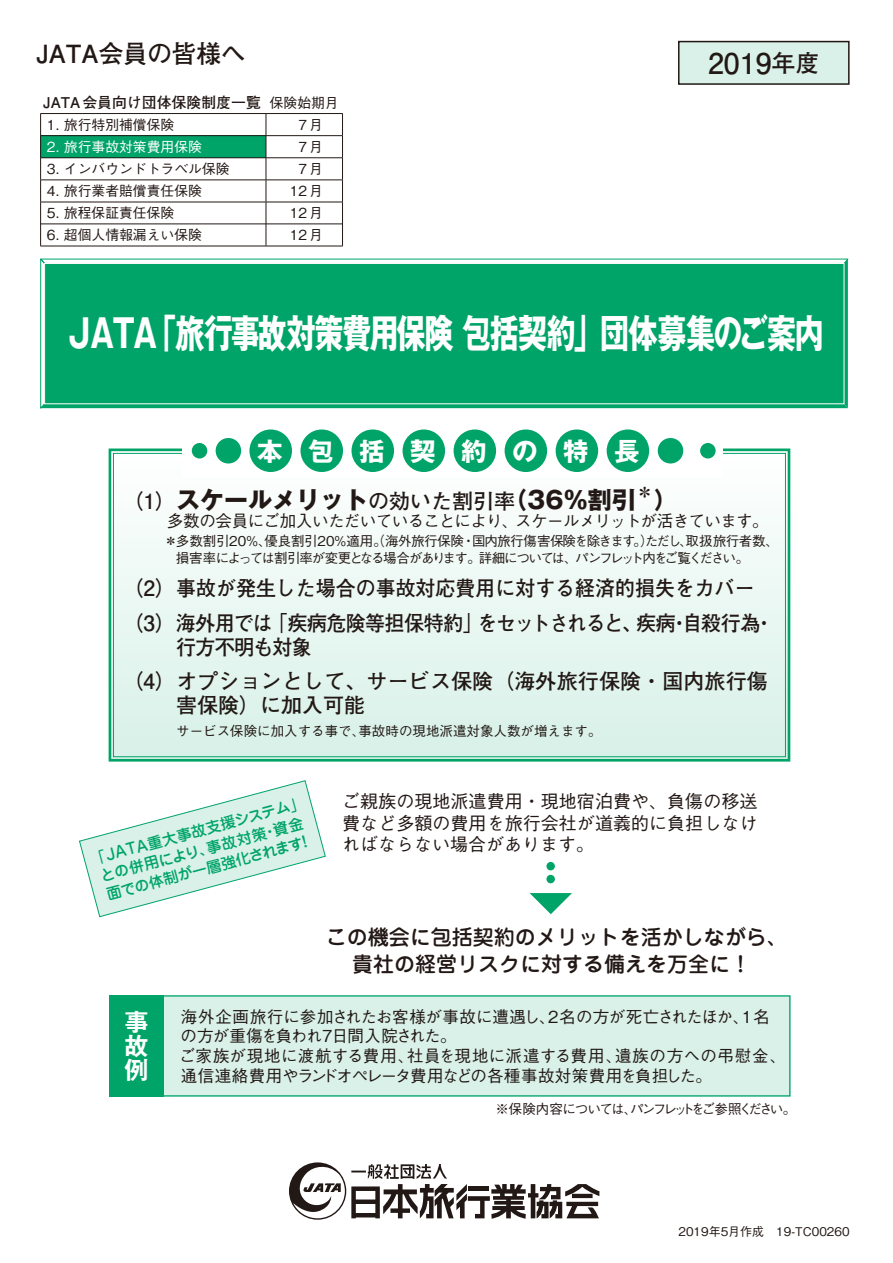
<style>
.page{position:relative;width:893px;height:1263px;background:#fff}
.page>*{position:absolute;margin:0;border:0;box-sizing:border-box;transform-origin:0 0}
.t1{font:700 39px "Gothic MB101 Pro";letter-spacing:-.04em;color:#fff;scale:.74 1}
.t2{font:700 28.5px "Futo Go B101 Pro";color:#221815}
.t3{font:700 25.5px "Gothic MB101 Pro";letter-spacing:1em;color:#fff}
.t4{font:700 25.05px "Futo Go B101 Pro";letter-spacing:-.015em;color:#221815}
.t5{font:700 24px "Gothic MB101 Pro";color:#221815}
.t6{font:700 24px "Gothic MB101 Pro De";color:#fff}
.t7{font:700 21px/34.5px "Futo Go B101 Pro";color:#221815}
.t8{font:500 21px/27px "Jun 34 Pro";color:#221815;text-align:center}
.t9{font:700 21px/34.5px "Futo Go B101 Pro";color:#221815;scale:.95 1}
.t10{font:500 18px/21.6px "Gothic BBB Pro";letter-spacing:.005em;color:#221815;text-align:justify}
.t11{font:500 16.5px/19.8px "Gothic BBB Pro";letter-spacing:.005em;color:#221815}
.t12{font:500 16.5px "Gothic BBB Pro";letter-spacing:-.02em;color:#221815}
.t13{font:500 15px/19.4px "Jun 34 Pro";color:#00a469;text-align:center}
.t14{font:700 14.85px "Futo Go B101 Pro";color:#221815}
.t15{font:500 13.8px "Gothic BBB Pro";color:#221815}
.t16{font:500 13.8px "Gothic BBB Pro";color:#fff}
.t17{font:500 13.5px/16.8px "Gothic BBB Pro";letter-spacing:-.08em;color:#221815}
.t18{font:500 13.5px "Gothic BBB Pro";color:#221815}
.t19{font:500 13.5px "Gothic BBB Pro";letter-spacing:-.15em;color:#221815}
.t20{font:500 12px "Gothic BBB Pro";color:#221815}
.s1{font-family:"Gothic BBB Pro";font-weight:500;font-size:13.8px}
.s2{font-size:24px}
.s3{font-family:"Futo Go B101 Pro";font-size:21px}
</style>
<div class="page">
<div style="left:679px;top:42px;width:170px;height:42px;background:#d9f1e9"></div>
<div style="left:678px;top:41px;width:172px;height:44px;border:2px solid #221815"></div>
<svg style="left:530px;top:866px;width:42px;height:48px"></svg>
<svg style="left:108px;top:448px;width:683px;height:314px"></svg>
<div style="left:183px;top:423px;width:540px;height:54px;background:#fff"></div>
<div style="left:249px;top:429px;width:43px;height:43px;background:#00a469;border-radius:50%"></div>
<div style="left:300px;top:429px;width:43px;height:43px;background:#00a469;border-radius:50%"></div>
<div style="left:351px;top:429px;width:43px;height:43px;background:#00a469;border-radius:50%"></div>
<div style="left:403px;top:429px;width:42px;height:43px;background:#00a469;border-radius:50%"></div>
<div style="left:454px;top:429px;width:42px;height:43px;background:#00a469;border-radius:50%"></div>
<div style="left:505px;top:429px;width:42px;height:43px;background:#00a469;border-radius:50%"></div>
<div style="left:556px;top:429px;width:42px;height:43px;background:#00a469;border-radius:50%"></div>
<div style="left:607px;top:429px;width:42px;height:43px;background:#00a469;border-radius:50%"></div>
<div style="left:216px;top:438px;width:25px;height:25px;background:#00a469;border-radius:50%"></div>
<div style="left:192px;top:443px;width:15px;height:15px;background:#00a469;border-radius:50%"></div>
<div style="left:658px;top:438px;width:25px;height:25px;background:#00a469;border-radius:50%"></div>
<div style="left:700px;top:443px;width:16px;height:15px;background:#00a469;border-radius:50%"></div>
<div style="left:41px;top:136px;width:225px;height:22px;background:#00a469"></div>
<hr style="left:40px;top:113px;width:226px;height:1px;background:#221815">
<hr style="left:266px;top:113px;width:77px;height:1px;background:#221815">
<hr style="left:40px;top:135px;width:226px;height:1px;background:#221815">
<hr style="left:266px;top:135px;width:77px;height:1px;background:#221815">
<hr style="left:40px;top:157px;width:226px;height:1px;background:#221815">
<hr style="left:266px;top:157px;width:77px;height:1px;background:#221815">
<hr style="left:40px;top:180px;width:226px;height:1px;background:#221815">
<svg style="left:40px;top:114px;width:1px;height:88px"></svg>
<hr style="left:266px;top:180px;width:77px;height:1px;background:#221815">
<svg style="left:266px;top:114px;width:1px;height:88px"></svg>
<svg style="left:342px;top:114px;width:1px;height:88px"></svg>
<hr style="left:40px;top:202px;width:226px;height:1px;background:#221815">
<hr style="left:40px;top:202px;width:1px;height:44px;background:#221815">
<hr style="left:266px;top:202px;width:77px;height:1px;background:#221815">
<hr style="left:40px;top:224px;width:226px;height:1px;background:#221815">
<hr style="left:266px;top:224px;width:77px;height:1px;background:#221815">
<hr style="left:266px;top:202px;width:1px;height:44px;background:#221815">
<hr style="left:342px;top:202px;width:1px;height:44px;background:#221815">
<hr style="left:40px;top:246px;width:226px;height:1px;background:#221815">
<hr style="left:266px;top:246px;width:77px;height:1px;background:#221815">
<svg style="left:40px;top:258px;width:809px;height:151px"></svg>
<div style="left:45px;top:263px;width:799px;height:141px;background:#00a469"></div>
<div style="left:44px;top:263px;width:800px;height:141px;border:1px solid #fff"></div>
<svg style="left:289px;top:1162px;width:310px;height:58px"></svg>
<svg style="left:109px;top:995px;width:681px;height:101px;background:#c3e9dc"></svg>
<svg style="left:79px;top:780px;width:247px;height:137px"></svg>
<h3 class="t4" style="left:36px;top:33px;width:212px">JATA会員の皆様へ</h3>
<p class="t14" style="left:43px;top:91px;width:298px">JATA会員向け団体保険制度一覧 <span class="s1">保険始期月</span></p>
<p class="t15" style="left:47px;top:114px;width:129px">1. 旅行特別補償保険</p>
<p class="t15" style="left:299px;top:114px;width:26px">7月</p>
<p class="t16" style="left:47px;top:136px;width:157px">2. 旅行事故対策費用保険</p>
<p class="t15" style="left:299px;top:136px;width:26px">7月</p>
<p class="t15" style="left:47px;top:158px;width:184px">3. インバウンドトラベル保険</p>
<p class="t15" style="left:299px;top:158px;width:26px">7月</p>
<p class="t15" style="left:47px;top:180px;width:157px">4. 旅行業者賠償責任保険</p>
<p class="t15" style="left:290px;top:180px;width:34px">12月</p>
<p class="t15" style="left:47px;top:224px;width:157px">6. 超個人情報漏えい保険</p>
<p class="t15" style="left:290px;top:224px;width:34px">12月</p>
<p class="t15" style="left:47px;top:202px;width:129px">5. 旅程保証責任保険</p>
<p class="t15" style="left:290px;top:202px;width:34px">12月</p>
<h2 class="t2" style="left:708px;top:40px;width:113px">2019<span class="s2">年度</span></h2>
<h1 class="t1" style="left:68px;top:301px;width:1022px">JATA「旅行事故対策費用保険包括契約」団体募集のご案内</h1>
<h3 class="t3" style="left:257px;top:430px;width:384px">本包括契約の特長</h3>
<h3 class="t5" style="left:123px;top:479px;width:557px"><span class="s3">（1）</span>スケールメリット<span class="s3">の効いた割引率</span>（36％割引<sup>＊</sup>）</h3>
<p class="t12" style="left:167px;top:508px;width:603px">多数の会員にご加入いただいていることにより、スケールメリットが活きています。</p>
<p class="t17" style="left:176px;top:531px;width:605px;text-indent:-12px">＊多数割引20％、優良割引20%適用（。海外旅行保険・国内旅行傷害保険を除きます。）ただし、取扱旅行者数、損害率によっては割引率が変更となる場合があります。詳細については、パンフレット内をご覧ください。</p>
<h3 class="t7" style="left:123px;top:568px;width:653px">（2）事故が発生した場合の事故対応費用に対する経済的損失をカバー（3）海外用では「疾病危険等担保特約」をセットされると、疾病・自殺行為・</h3>
<h3 class="t9" style="left:123px;top:627px;width:681px;text-indent:54px">行方不明も対象<br>（4）オプションとして、サービス保険（海外旅行保険・国内旅行傷</h3>
<h3 class="t7" style="left:176px;top:685px;width:190px">害保険）に加入可能</h3>
<p class="t18" style="left:176px;top:720px;width:427px">サービス保険に加入する事で、事故時の現地派遣対象人数が増えます。</p>
<p class="t13" style="left:88px;top:848px;width:222px;rotate:-15deg">「JATA重大事故支援システム」との併用により、事故対策・資金面での体制が一層強化されます！</p>
<h3 class="t10" style="left:342px;top:788px;width:417px">ご親族の現地派遣費用・現地宿泊費や、負傷の移送費など多額の費用を旅行会社が道義的に負担しなければならない場合があります。</h3>
<h3 class="t8" style="left:326px;top:921px;width:463px">この機会に包括契約のメリットを活かしながら、貴社の経営リスクに対する備えを万全に！</h3>
<p class="t11" style="left:179px;top:1004px;width:609px">海外企画旅行に参加されたお客様が事故に遭遇し、2名の方が死亡されたほか、１名の方が重傷を負われ7日間入院された。<br>ご家族が現地に渡航する費用、社員を現地に派遣する費用、遺族の方への弔慰金、</p>
<h3 class="t6" style="left:124px;top:1002px;width:25px">事</h3>
<h3 class="t6" style="left:124px;top:1026px;width:25px">故</h3>
<h3 class="t6" style="left:124px;top:1050px;width:25px">例</h3>
<p class="t12" style="left:181px;top:1062px;width:532px">通信連絡費用やランドオペレータ費用などの各種事故対策費用を負担した。</p>
<p class="t19" style="left:495px;top:1098px;width:302px">※保険内容については、パンフレットをご参照ください。</p>
<p class="t20" style="left:678px;top:1222px;width:173px">2019年5月作成　19-TC00260</p>
</div>
